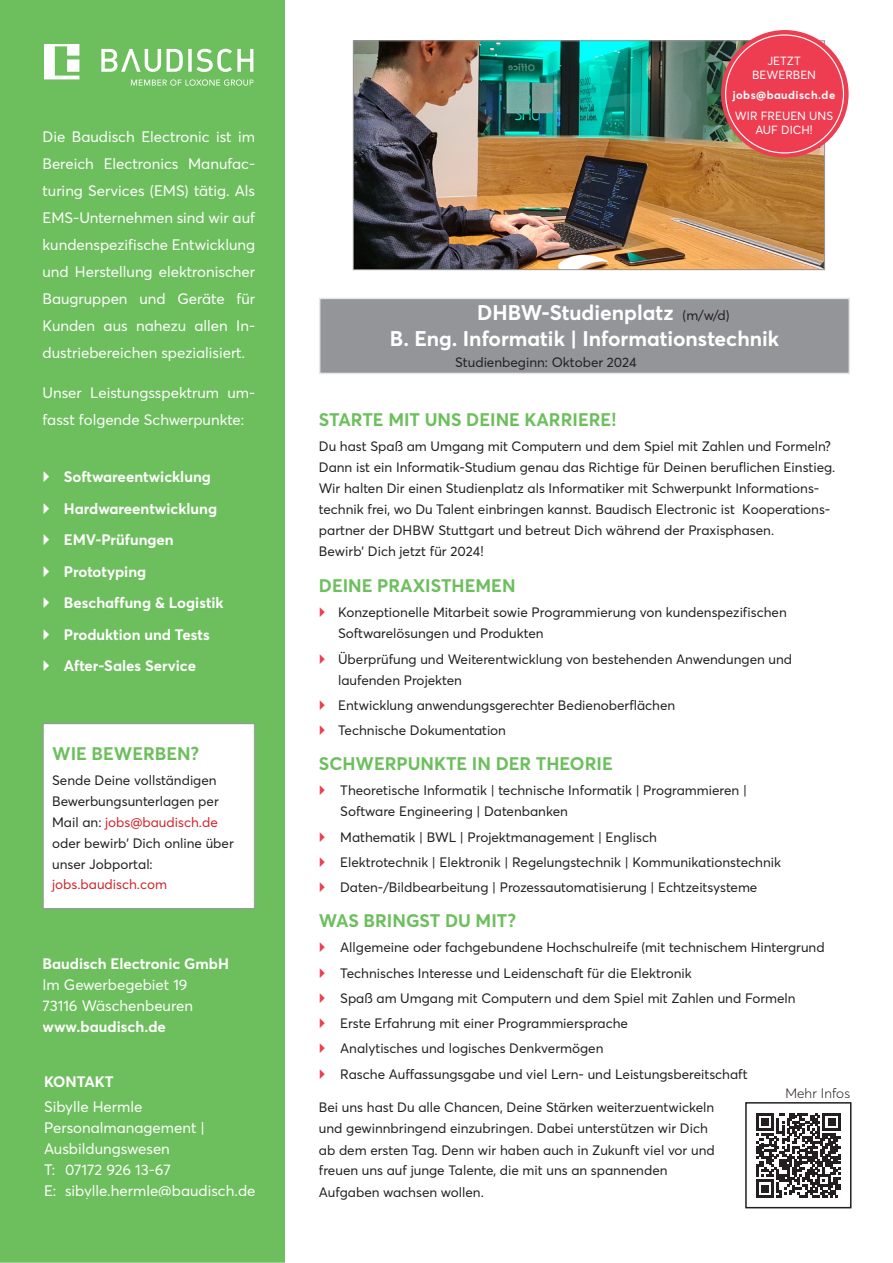
<style>
.page{position:relative;width:893px;height:1263px;background:#fff}
.page>*{position:absolute;margin:0;border:0;box-sizing:border-box;transform-origin:0 0}
.t1{font:700 21px "Averta";color:#fff}
.Überschrift2_linksbü{font:700 18px "Averta";color:#6dbf5d}
.Überschrift1_rechtsb{font:15px/27px "Averta";color:#fff}
.Fließtext_links_Spal{font:700 15px/31.5px "Averta";color:#fff}
.Überschrift2_linksbü-2{font:13.5px/21px "Averta";color:#231f20}
.Fließtext_rechts{font:300 13.5px "Averta";letter-spacing:.01em;color:#231f20}
.Fließtext_links_Spal-2{font:11.7px/14.1px "Averta";color:#fff;text-align:center}
.Fließtext_links_Spal-3{font:700 11.25px "Averta";letter-spacing:.04em;color:#fff}
.s1{color:#d1232a}
.s2{font-weight:700}
.s3{font-weight:400;font-size:13.5px;color:#231f20}
</style>
<div class="page">
<img style="left:355px;top:42px;width:468px;height:226px">
<div style="left:353px;top:40px;width:472px;height:230px;border:1px solid #999798"></div>
<div style="left:320px;top:298px;width:529px;height:75px;background:#939598"></div>
<div style="left:319px;top:298px;width:531px;height:76px;border:2px solid #e6e7e9"></div>
<div style="left:0;top:0;width:285px;height:1263px;background:#6dbf5d"></div>
<svg style="left:101px;top:49px;width:151px;height:23px"></svg>
<svg style="left:46px;top:46px;width:33px;height:33px"></svg>
<svg style="left:131px;top:79px;width:121px;height:7px"></svg>
<div style="left:43px;top:43px;width:212px;height:56px;border:2px solid #6dbf5d"></div>
<div style="left:41px;top:952px;width:214px;height:87px;border:2px solid #6dbf5d"></div>
<div style="left:43px;top:1070px;width:226px;height:128px;border:2px solid #6dbf5d"></div>
<div style="left:43px;top:724px;width:211px;height:184px;background:#fff"></div>
<div style="left:43px;top:723px;width:212px;height:186px;border:1px solid #939598"></div>
<div style="left:721px;top:30px;width:128px;height:128px;background:#ee3d50;border-radius:50%"></div>
<svg style="left:756px;top:1113px;width:84px;height:84px"></svg>
<div style="left:745px;top:1102px;width:106px;height:106px;border:2px solid #231f20"></div>
<svg style="left:44px;top:471px;width:5px;height:11px"></svg>
<svg style="left:44px;top:502px;width:5px;height:11px"></svg>
<svg style="left:44px;top:534px;width:5px;height:11px"></svg>
<svg style="left:44px;top:565px;width:5px;height:11px"></svg>
<svg style="left:44px;top:597px;width:5px;height:11px"></svg>
<svg style="left:44px;top:628px;width:5px;height:11px"></svg>
<svg style="left:44px;top:660px;width:5px;height:11px"></svg>
<p class="Überschrift1_rechtsb" style="left:43px;top:123px;width:214px;text-align:justify">Die Baudisch Electronic ist im Bereich Electronics Manufac&shy;turing Services (EMS) tätig. Als EMS-Unternehmen sind wir auf kundenspezifische Entwicklung und Herstellung elektronischer Baugruppen und Geräte für Kunden aus nahezu allen In&shy;dustriebereichen spezialisiert.</p>
<p class="Überschrift1_rechtsb" style="left:43px;top:379px;width:214px">Unser Leistungsspektrum um&shy;fasst folgende Schwerpunkte:</p>
<p class="Fließtext_links_Spal" style="left:64px;top:460px;width:161px">Softwareentwicklung<br>Hardwareentwicklung<br>EMV-Prüfungen<br>Prototyping<br>Beschaffung &amp; Logistik<br>Produktion und Tests<br>After-Sales Service</p>
<p class="Überschrift2_linksbü" style="left:52px;top:741px;width:148px">WIE BEWERBEN?</p>
<p class="Überschrift2_linksbü-2" style="left:52px;top:769px;width:183px">Sende Deine vollständigen<br>Bewerbungsunterlagen per<br>Mail an: <span class="s1">jobs@baudisch.de </span>oder bewirb' Dich online über unser Jobportal: <span class="s1">jobs.baudisch.com</span></p>
<p class="Fließtext_links_Spal" style="left:43px;top:947px;width:188px">Baudisch Electronic GmbH</p>
<p class="Überschrift1_rechtsb" style="left:43px;top:970px;width:147px">Im Gewerbegebiet 19</p>
<p class="Überschrift1_rechtsb" style="left:43px;top:994px;width:152px;line-height:21px">73116 Wäschenbeuren <span class="s2">www.baudisch.de</span></p>
<p class="Fließtext_links_Spal" style="left:44px;top:1065px;width:71px">KONTAKT</p>
<p class="Überschrift1_rechtsb" style="left:44px;top:1092px;width:100px">Sibylle Hermle</p>
<p class="Überschrift1_rechtsb" style="left:44px;top:1116px;width:162px;line-height:21px">Personalmanagement |<br>Ausbildungswesen</p>
<p class="Überschrift1_rechtsb" style="left:44px;top:1155px;width:128px">T: 07172 926 13-67</p>
<p class="Überschrift1_rechtsb" style="left:44px;top:1176px;width:213px">E: sibylle.hermle@baudisch.de</p>
<p class="Fließtext_links_Spal-2" style="left:752px;top:53px;width:66px">JETZT<br>BEWERBEN</p>
<p class="Fließtext_links_Spal-3" style="left:733px;top:87px;width:104px">jobs@baudisch.de</p>
<p class="Fließtext_links_Spal-2" style="left:735px;top:108px;width:100px">WIR FREUEN UNS<br>AUF DICH!</p>
<p class="t1" style="left:477px;top:298px;width:254px">DHBW-Studienplatz <span class="s3">(m/w/d)</span></p>
<p class="t1" style="left:390px;top:323px;width:391px">B. Eng. Informatik | Informationstechnik</p>
<p class="Überschrift2_linksbü-2" style="left:455px;top:351px;width:183px">Studienbeginn: Oktober 2024</p>
<p class="Überschrift2_linksbü" style="left:319px;top:407px;width:299px">STARTE MIT UNS DEINE KARRIERE!</p>
<p class="Überschrift2_linksbü-2" style="left:319px;top:435px;width:518px">Du hast Spaß am Umgang mit Computern und dem Spiel mit Zahlen und Formeln?<br>Dann ist ein Informatik-Studium genau das Richtige für Deinen beruflichen Einstieg.<br>Wir halten Dir einen Studienplatz als Informatiker mit Schwerpunkt Informations&shy;technik frei, wo Du Talent einbringen kannst. Baudisch Electronic ist Kooperations&shy;partner der DHBW Stuttgart und betreut Dich während der Praxisphasen.<br>Bewirb' Dich jetzt für 2024!</p>
<p class="Überschrift2_linksbü" style="left:319px;top:573px;width:198px">DEINE PRAXISTHEMEN</p>
<p class="Überschrift2_linksbü-2" style="left:338px;top:602px;width:450px">Konzeptionelle Mitarbeit sowie Programmierung von kundenspezifischen<br>Softwarelösungen und Produkten</p>
<p class="Überschrift2_linksbü-2" style="left:338px;top:648px;width:456px">Überprüfung und Weiterentwicklung von bestehenden Anwendungen und laufenden Projekten</p>
<p class="Überschrift2_linksbü-2" style="left:338px;top:694px;width:339px">Entwicklung anwendungsgerechter Bedienoberflächen</p>
<p class="Überschrift2_linksbü-2" style="left:338px;top:719px;width:170px">Technische Dokumentation</p>
<p class="Überschrift2_linksbü" style="left:319px;top:751px;width:295px">SCHWERPUNKTE IN DER THEORIE</p>
<p class="Überschrift2_linksbü-2" style="left:340px;top:780px;width:408px">Theoretische Informatik | technische Informatik | Programmieren |<br>Software Engineering | Datenbanken</p>
<p class="Überschrift2_linksbü-2" style="left:340px;top:826px;width:318px">Mathematik | BWL | Projektmanagement | Englisch</p>
<p class="Überschrift2_linksbü-2" style="left:340px;top:851px;width:442px">Elektrotechnik | Elektronik | Regelungstechnik | Kommunikationstechnik</p>
<p class="Überschrift2_linksbü-2" style="left:340px;top:876px;width:419px">Daten-/Bildbearbeitung | Prozessautomatisierung | Echtzeitsysteme</p>
<p class="Überschrift2_linksbü" style="left:319px;top:908px;width:199px">WAS BRINGST DU MIT?</p>
<p class="Überschrift2_linksbü-2" style="left:340px;top:937px;width:486px">Allgemeine oder fachgebundene Hochschulreife (mit technischem Hintergrund</p>
<p class="Überschrift2_linksbü-2" style="left:340px;top:962px;width:353px">Technisches Interesse und Leidenschaft für die Elektronik</p>
<p class="Überschrift2_linksbü-2" style="left:340px;top:987px;width:457px">Spaß am Umgang mit Computern und dem Spiel mit Zahlen und Formeln</p>
<p class="Überschrift2_linksbü-2" style="left:340px;top:1012px;width:289px">Erste Erfahrung mit einer Programmiersprache</p>
<p class="Überschrift2_linksbü-2" style="left:340px;top:1038px;width:265px">Analytisches und logisches Denkvermögen</p>
<p class="Überschrift2_linksbü-2" style="left:340px;top:1063px;width:409px">Rasche Auffassungsgabe und viel Lern- und Leistungsbereitschaft</p>
<p class="Überschrift2_linksbü-2" style="left:319px;top:1097px;width:397px">Bei uns hast Du alle Chancen, Deine Stärken weiterzuentwickeln und gewinnbringend einzubringen. Dabei unterstützen wir Dich ab dem ersten Tag. Denn wir haben auch in Zukunft viel vor und freuen uns auf junge Talente, die mit uns an spannenden Aufgaben wachsen wollen.</p>
<p class="Fließtext_rechts" style="left:785px;top:1083px;width:66px">Mehr Infos</p>
</div>
